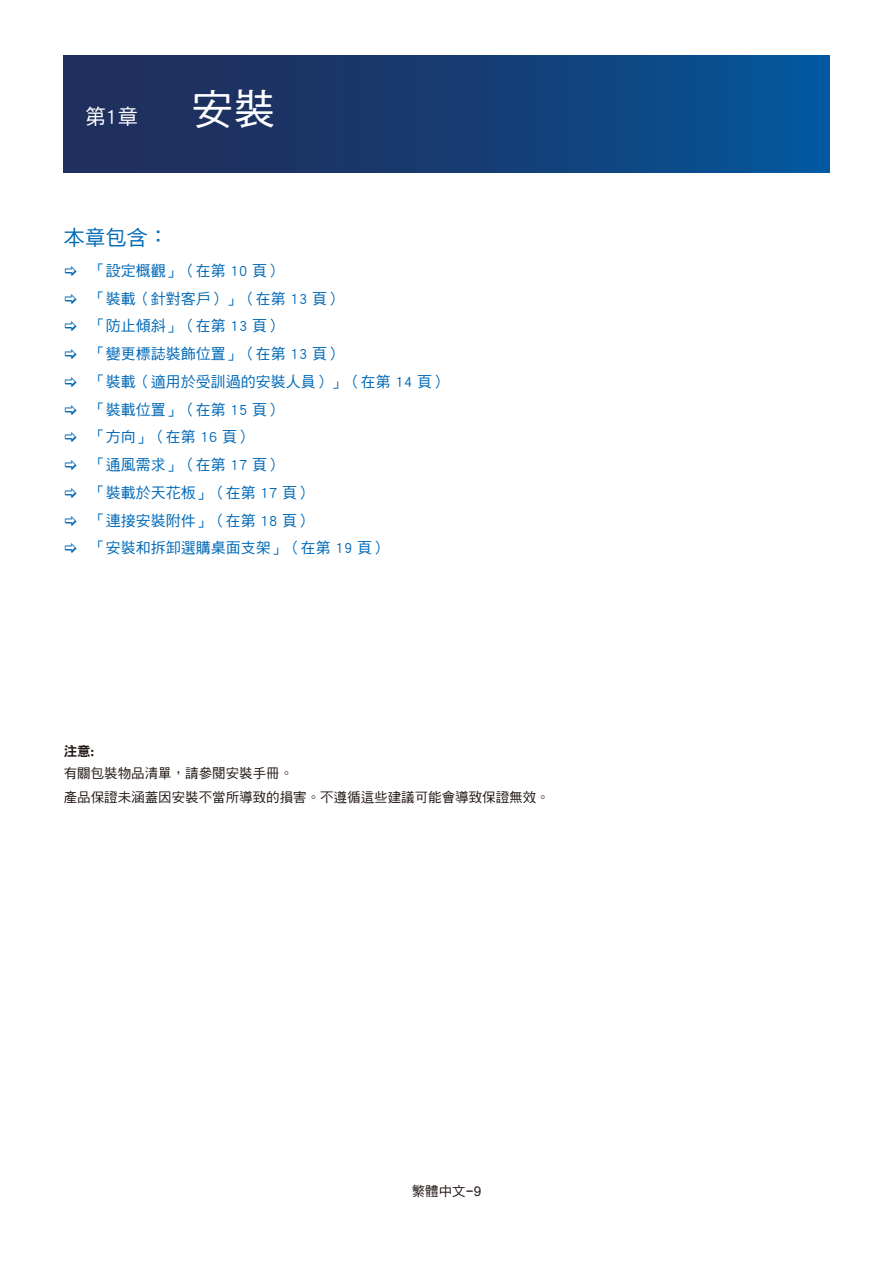
<style>
.page{position:relative;width:893px;height:1263px;background:#fff}
.page>*{position:absolute;margin:0;border:0;box-sizing:border-box;transform-origin:0 0}
.t1{font:42px "DF Hei Std W5";color:#fff}
.t2{font:21px "DF Hei Std W5";color:#0069b7}
.t3{font:21px "DF Hei Std W5";color:#fff}
.t4{font:15px/27.8px "DF Hei Std W5";color:#0069b7}
.t5{font:13.5px/24.8px "DF Hei Std W5";color:#231916}
.t6{font:13.5px "DF Hei Std W9";color:#231916}
.s1{font-family:"Arial"}
</style>
<div class="page">
<div style="left:64px;top:56px;width:765px;height:116px;background:linear-gradient(to right,#242954,#055497)"></div>
<h2 class="t3" style="left:85px;top:105px;width:55px">第1章</h2>
<h1 class="t1" style="left:191px;top:86px;width:85px">安裝</h1>
<h2 class="t2" style="left:64px;top:226px;width:106px">本章包含：</h2>
<p class="t4" style="left:91px;top:256px;width:358px">「設定概觀」（在第 10 頁）<br>「裝載（針對客戶）」（在第 13 頁）<br>「防止傾斜」（在第 13 頁）<br>「變更標誌裝飾位置」（在第 13 頁）<br>「裝載（適用於受訓過的安裝人員）」（在第 14 頁）「裝載位置」（在第 15 頁）<br>「方向」（在第 16 頁）<br>「通風需求」（在第 17 頁）<br>「裝載於天花板」（在第 17 頁）<br>「連接安裝附件」（在第 18 頁）<br>「安裝和拆卸選購桌面支架」（在第 19 頁）</p>
<p class="t6" style="left:64px;top:744px;width:32px">注意:</p>
<p class="t5" style="left:64px;top:760px;width:488px">有關包裝物品清單，請參閱安裝手冊。<br>產品保證未涵蓋因安裝不當所導致的損害。不遵循這些建議可能會導致保證無效。</p>
<p class="t5" style="left:412px;top:1178px;width:71px">繁體中文<span class="s1">−9</span></p>
</div>
